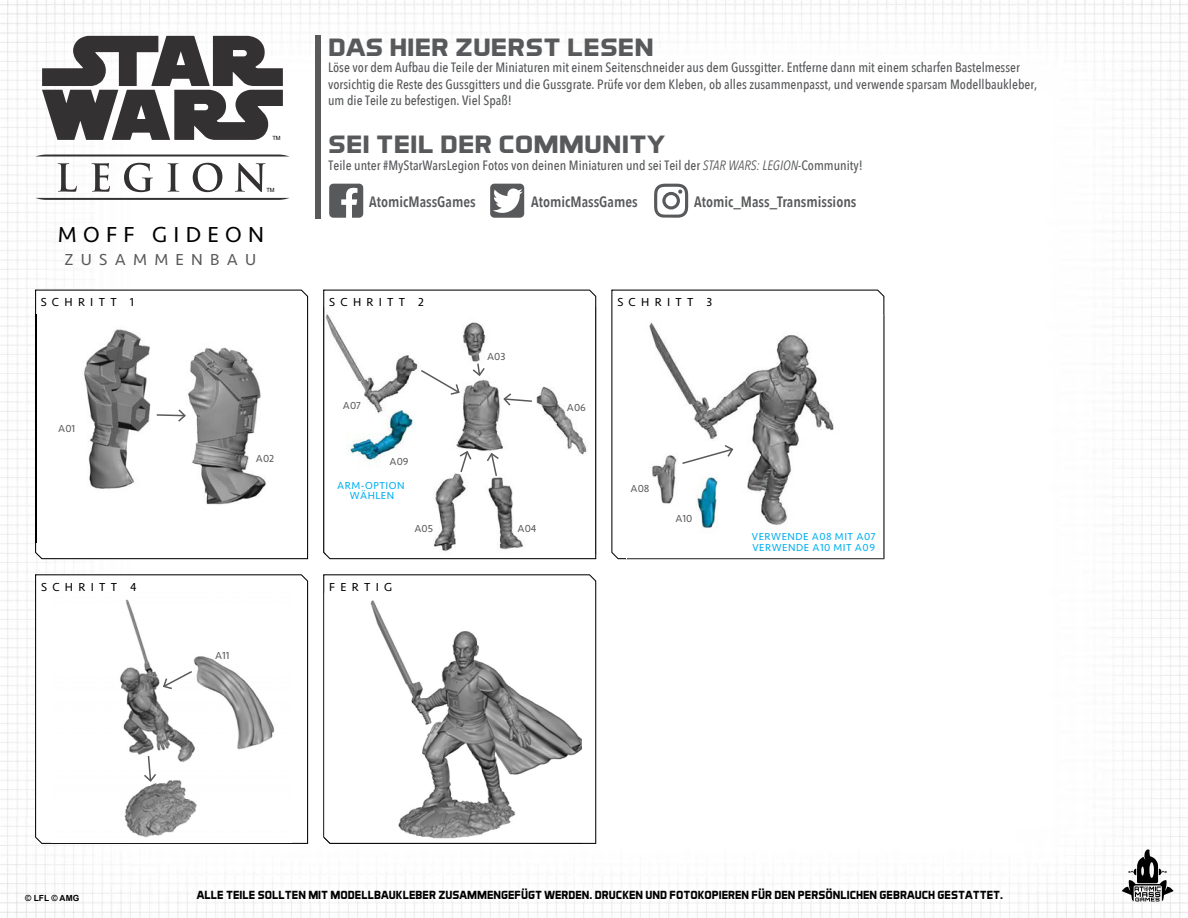
<style>
.page{position:relative;width:1188px;height:918px;background:#fff}
.page>*{position:absolute;margin:0;border:0;box-sizing:border-box;transform-origin:0 0}
.t1{font:700 25.5px "Aero Matics Display";color:#58595b;scale:1.2 1}
.t2{font:22.5px "Seravek Basic";letter-spacing:.28em;color:#000}
.t3{font:16.5px "Seravek Basic";letter-spacing:.44em;color:#58595b}
.t4{font:600 15px "Avenir Next Condensed";color:#58595b}
.t5{font:500 13.5px/16.2px "Avenir Next Condensed";color:#58595b}
.t6{font:700 12px "Aero Matics Display";color:#000}
.t7{font:12px "Seravek Basic";letter-spacing:.44em;color:#000}
.t8{font:10.5px/10.5px "Seravek Basic";letter-spacing:.05em;color:#00aeef;text-align:center}
.t9{font:10.5px "Seravek Basic";color:#58595b}
.t10{font:700 8.4px "Arial";color:#000}
.t11{font:5.7px "Arial";color:#000}
.s1{font-weight:400;font-style:italic}
</style>
<div class="page">
<img style="left:569px;top:613px;width:619px;height:305px">
<img style="left:0;top:817px;width:569px;height:101px">
<img style="left:259px;top:0;width:102px;height:817px">
<img style="left:0;top:0;width:51px;height:817px">
<img style="left:930px;top:0;width:258px;height:613px">
<img style="left:361px;top:555px;width:266px;height:5px">
<img style="left:569px;top:0;width:51px;height:307px">
<img style="left:620px;top:0;width:259px;height:290px">
<img style="left:361px;top:0;width:208px;height:290px">
<img style="left:51px;top:0;width:208px;height:290px">
<img style="left:264px;top:893px;width:659px;height:8px">
<svg style="left:1122px;top:849px;width:52px;height:53px"></svg>
<svg style="left:42px;top:36px;width:241px;height:104px"></svg>
<svg style="left:35px;top:155px;width:255px;height:2px"></svg>
<svg style="left:35px;top:198px;width:255px;height:2px"></svg>
<svg style="left:58px;top:163px;width:19px;height:29px"></svg>
<svg style="left:91px;top:163px;width:19px;height:29px"></svg>
<svg style="left:124px;top:163px;width:29px;height:29px"></svg>
<svg style="left:168px;top:163px;width:11px;height:29px"></svg>
<svg style="left:193px;top:163px;width:29px;height:29px"></svg>
<svg style="left:235px;top:163px;width:30px;height:29px"></svg>
<div style="left:315px;top:35px;width:6px;height:184px;background:#58595b"></div>
<svg style="left:490px;top:184px;width:34px;height:34px"></svg>
<svg style="left:329px;top:184px;width:34px;height:34px"></svg>
<svg style="left:654px;top:184px;width:34px;height:34px"></svg>
<svg style="left:35px;top:290px;width:273px;height:269px"></svg>
<svg style="left:323px;top:290px;width:273px;height:269px"></svg>
<svg style="left:323px;top:574px;width:273px;height:270px"></svg>
<svg style="left:611px;top:290px;width:273px;height:269px"></svg>
<svg style="left:35px;top:574px;width:273px;height:270px"></svg>
<img style="left:36px;top:314px;width:259px;height:229px">
<img style="left:324px;top:844px;width:258px;height:2px">
<img style="left:324px;top:593px;width:258px;height:245px">
<img style="left:324px;top:838px;width:258px;height:6px">
<img style="left:319px;top:307px;width:278px;height:248px">
<img style="left:324px;top:307px;width:272px;height:248px">
<img style="left:627px;top:315px;width:335px;height:281px">
<img style="left:627px;top:315px;width:257px;height:244px">
<img style="left:51px;top:588px;width:241px;height:254px">
<svg style="left:155px;top:408px;width:32px;height:15px"></svg>
<svg style="left:502px;top:392px;width:32px;height:15px"></svg>
<svg style="left:458px;top:450px;width:15px;height:24px"></svg>
<svg style="left:485px;top:452px;width:15px;height:26px"></svg>
<svg style="left:419px;top:369px;width:42px;height:27px"></svg>
<svg style="left:162px;top:670px;width:32px;height:20px"></svg>
<svg style="left:142px;top:754px;width:16px;height:29px"></svg>
<svg style="left:681px;top:444px;width:53px;height:21px"></svg>
<svg style="left:471px;top:362px;width:15px;height:15px"></svg>
<p class="t11" style="left:272px;top:134px;width:10px">TM</p>
<p class="t11" style="left:266px;top:186px;width:10px">TM</p>
<h2 class="t2" style="left:58px;top:221px;width:208px">MOFF GIDEON</h2>
<p class="t3" style="left:65px;top:250px;width:193px">ZUSAMMENBAU</p>
<h1 class="t1" style="left:328px;top:32px;width:273px">DAS HIER ZUERST LESEN</h1>
<p class="t5" style="left:328px;top:60px;width:711px">Löse vor dem Aufbau die Teile der Miniaturen mit einem Seitenschneider aus dem Gussgitter. Entferne dann mit einem scharfen Bastelmesser vorsichtig die Reste des Gussgitters und die Gussgrate. Prüfe vor dem Kleben, ob alles zusammenpasst, und verwende sparsam Modellbaukleber, um die Teile zu befestigen. Viel Spaß!</p>
<h1 class="t1" style="left:328px;top:129px;width:282px">SEI TEIL DER COMMUNITY</h1>
<p class="t5" style="left:329px;top:157px;width:536px">Teile unter #MyStarWarsLegion Fotos von deinen Miniaturen und sei Teil der <span class="s1">STAR WARS: LEGION</span>-Community!</p>
<p class="t4" style="left:369px;top:189px;width:108px">AtomicMassGames</p>
<p class="t4" style="left:531px;top:189px;width:108px">AtomicMassGames</p>
<p class="t4" style="left:694px;top:189px;width:164px">Atomic_Mass_Transmissions</p>
<p class="t7" style="left:41px;top:295px;width:95px">SCHRITT 1</p>
<p class="t7" style="left:329px;top:295px;width:96px">SCHRITT 2</p>
<p class="t9" style="left:58px;top:422px;width:18px">A01</p>
<p class="t9" style="left:256px;top:452px;width:20px">A02</p>
<p class="t9" style="left:343px;top:399px;width:20px">A07</p>
<p class="t9" style="left:390px;top:455px;width:21px">A09</p>
<p class="t8" style="left:337px;top:480px;width:69px">ARM-OPTION<br>WÄHLEN</p>
<p class="t9" style="left:487px;top:350px;width:20px">A03</p>
<p class="t7" style="left:41px;top:579px;width:97px">SCHRITT 4</p>
<p class="t7" style="left:329px;top:579px;width:65px">FERTIG</p>
<p class="t9" style="left:415px;top:522px;width:20px">A05</p>
<p class="t9" style="left:518px;top:522px;width:20px">A04</p>
<p class="t9" style="left:215px;top:649px;width:16px">A11</p>
<p class="t9" style="left:567px;top:401px;width:21px">A06</p>
<p class="t7" style="left:617px;top:295px;width:97px">SCHRITT 3</p>
<p class="t9" style="left:631px;top:483px;width:21px">A08</p>
<p class="t9" style="left:675px;top:512px;width:18px">A10</p>
<p class="t8" style="left:752px;top:531px;width:125px;text-align:left">VERWENDE A08 MIT A07<br>VERWENDE A10 MIT A09</p>
<p class="t10" style="left:25px;top:892px;width:56px">© LFL © AMG</p>
<p class="t6" style="left:197px;top:887px;width:808px">ALLE TEILE SOLLTEN MIT MODELLBAUKLEBER ZUSAMMENGEFÜGT WERDEN. DRUCKEN UND FOTOKOPIEREN FÜR DEN PERSÖNLICHEN GEBRAUCH GESTATTET.</p>
</div>
